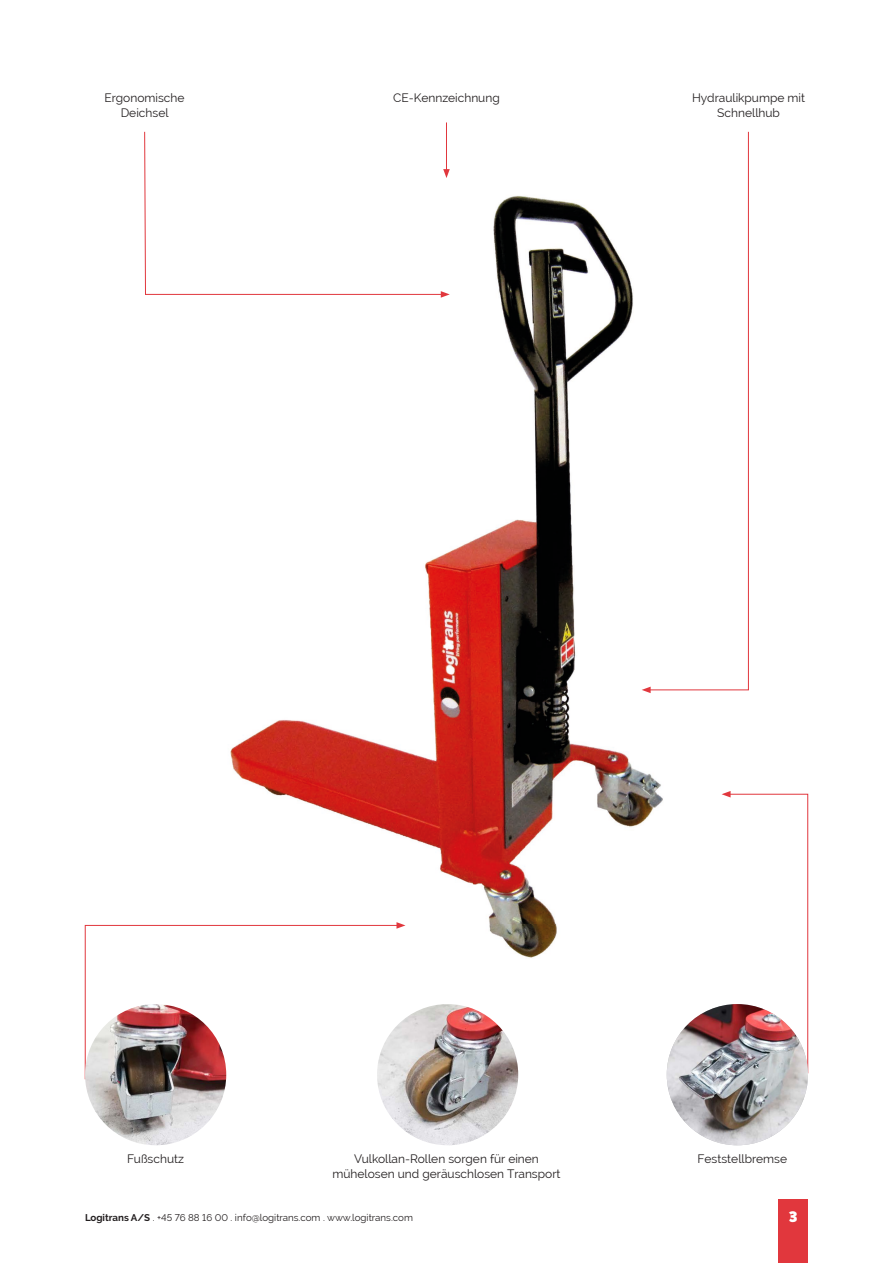
<style>
.page{position:relative;width:893px;height:1263px;background:#fff}
.page>*{position:absolute;margin:0;border:0;box-sizing:border-box;transform-origin:0 0}
.t1{font:900 15px "Raleway";color:#fff}
.t2{font:12px/15px "Raleway";color:#231f20;text-align:center}
.t3{font:9.75px "Raleway";color:#231f20}
.s1{font-weight:700}
</style>
<div class="page">
<div style="left:778px;top:1199px;width:30px;height:64px;background:#e1373d"></div>
<img style="left:219px;top:196px;width:455px;height:762px">
<svg style="left:144px;top:131px;width:300px;height:164px"></svg>
<svg style="left:441px;top:291px;width:9px;height:7px"></svg>
<svg style="left:648px;top:131px;width:101px;height:559px"></svg>
<svg style="left:642px;top:687px;width:9px;height:6px"></svg>
<hr style="left:446px;top:122px;width:1px;height:50px;background:#e1373d">
<svg style="left:443px;top:169px;width:7px;height:9px"></svg>
<svg style="left:722px;top:791px;width:86px;height:275px"></svg>
<svg style="left:85px;top:925px;width:314px;height:155px"></svg>
<svg style="left:396px;top:922px;width:9px;height:7px"></svg>
<img style="left:377px;top:1004px;width:141px;height:141px;border-radius:71px">
<img style="left:667px;top:1004px;width:141px;height:141px;border-radius:71px">
<img style="left:85px;top:1004px;width:141px;height:141px;border-radius:71px">
<p class="t2" style="left:104px;top:90px;width:82px">Ergonomische</p>
<p class="t2" style="left:393px;top:90px;width:108px">CE-Kennzeichnung</p>
<p class="t2" style="left:121px;top:105px;width:49px">Deichsel</p>
<p class="t2" style="left:692px;top:90px;width:115px">Hydraulikpumpe mit<br>Schnellhub</p>
<p class="t2" style="left:332px;top:1151px;width:230px">Vulkollan-Rollen sorgen für einen mühelosen und geräuschlosen Transport</p>
<p class="t2" style="left:127px;top:1151px;width:58px">Fußschutz</p>
<p class="t2" style="left:698px;top:1151px;width:91px">Feststellbremse</p>
<p class="t3" style="left:85px;top:1212px;width:329px"><span class="s1">Logitrans A/S</span> . +45 76 88 16 00 . info@logitrans.com . www.logitrans.com</p>
<p class="t1" style="left:789px;top:1208px;width:10px">3</p>
</div>
